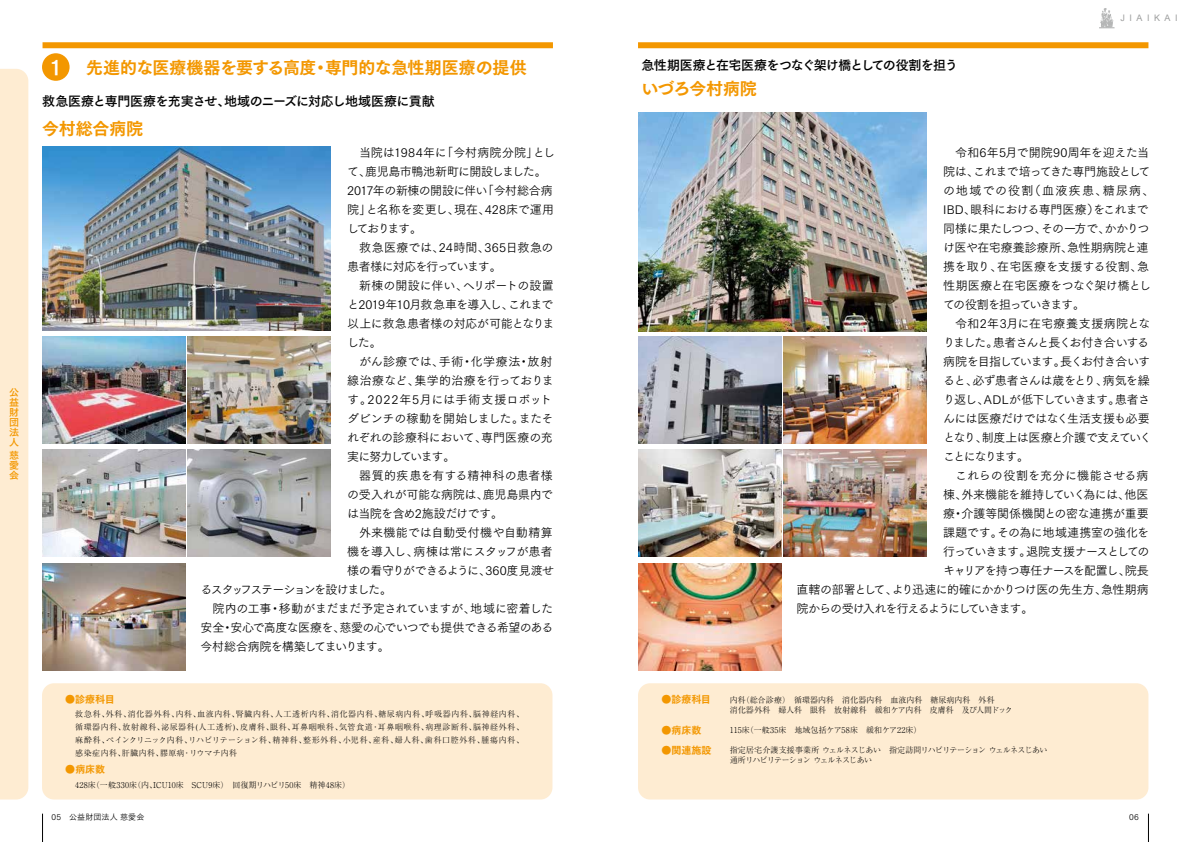
<style>
.page{position:relative;width:1191px;height:842px;background:#fff}
.page>*{position:absolute;margin:0;border:0;box-sizing:border-box;transform-origin:0 0}
.t1{font:20px "Tsuku Go Pro B";color:#fff}
.t2{font:17px "Tsuku Go Pro E";letter-spacing:-.015em;color:#f39700}
.t3{font:17px "Tsuku Go Pro E";letter-spacing:-.035em;color:#f39700}
.t4{font:13px "Tsuku Go Pro B";letter-spacing:-.05em;color:#000}
.t5{font:12px/19px "Tsuku Go Pro R";letter-spacing:-.04em;color:#000}
.t6{font:12px/19px "Tsuku Go Pro R";letter-spacing:-.06em;color:#000}
.t7{font:12px/19px "Tsuku Go Pro R";letter-spacing:-.01em;color:#000}
.t8{font:12px "Tsuku Go Pro R";letter-spacing:-.105em;color:#000}
.t9{font:12px "Tsuku Go Pro R";letter-spacing:-.07em;color:#000}
.t10{font:12px "Tsuku Go Pro R";letter-spacing:-.005em;color:#000}
.t11{font:12px "Tsuku Go Pro R";letter-spacing:-.12em;color:#000}
.t12{font:12px "Tsuku Go Pro R";letter-spacing:-.065em;color:#000}
.t13{font:12px "Tsuku Go Pro R";letter-spacing:.005em;color:#000}
.t14{font:12px "Tsuku Go Pro R";letter-spacing:.015em;color:#000}
.t15{font:10px "Tsuku Go Pro E";letter-spacing:-.005em;color:#f39700}
.t16{font:10px/10px "Tsuku Go Pro B";color:#f39700;text-align:justify}
.t17{font:9px "Arial";letter-spacing:.5em;color:#9fa0a0}
.t18{font:300 8px/13px "Ryumin Pro";letter-spacing:.005em;color:#000;text-align:justify}
.t19{font:300 8px/10px "Ryumin Pro";letter-spacing:-.075em;color:#000}
.t20{font:8px "Tsuku Go Pro R";letter-spacing:.02em;color:#000}
</style>
<div class="page">
<div style="left:0;top:69px;width:28px;height:730px;background:#feecd2"></div>
<div style="left:638px;top:42px;width:510px;height:6px;background:#f39700"></div>
<div style="left:43px;top:42px;width:510px;height:6px;background:#f39700"></div>
<div style="left:42px;top:683px;width:510px;height:116px;background:#feecd2;border-radius:12px"></div>
<div style="left:42px;top:53px;width:28px;height:28px;background:#f39700;border-radius:50%"></div>
<img style="left:42px;top:147px;width:289px;height:184px">
<img style="left:188px;top:450px;width:143px;height:107px">
<img style="left:188px;top:337px;width:143px;height:107px">
<img style="left:42px;top:450px;width:143px;height:107px">
<img style="left:42px;top:337px;width:143px;height:107px">
<img style="left:783px;top:450px;width:144px;height:107px">
<img style="left:783px;top:337px;width:144px;height:107px">
<img style="left:638px;top:450px;width:143px;height:107px">
<img style="left:638px;top:337px;width:143px;height:107px">
<img style="left:42px;top:563px;width:143px;height:107px">
<div style="left:638px;top:683px;width:510px;height:116px;background:#feecd2;border-radius:12px"></div>
<img style="left:638px;top:563px;width:143px;height:107px">
<img style="left:638px;top:113px;width:289px;height:218px">
<svg style="left:1099px;top:8px;width:15px;height:20px"></svg>
<svg style="left:42px;top:814px;width:1px;height:28px"></svg>
<svg style="left:1148px;top:814px;width:1px;height:28px"></svg>
<p class="t16" style="left:9px;top:386px;width:11px">公益財団法人</p>
<p class="t16" style="left:9px;top:449px;width:11px">慈愛会</p>
<h1 class="t1" style="left:50px;top:50px;width:14px">1</h1>
<h2 class="t2" style="left:86px;top:52px;width:442px">先進的な医療機器を要する高度・専門的な急性期医療の提供</h2>
<p class="t4" style="left:42px;top:90px;width:394px">救急医療と専門医療を充実させ、地域のニーズに対応し地域医療に貢献</p>
<h2 class="t2" style="left:42px;top:113px;width:103px">今村総合病院</h2>
<p class="t15" style="left:65px;top:690px;width:51px">●診療科目</p>
<p class="t5" style="left:347px;top:142px;width:209px;text-indent:12px">当院は1984年に「今村病院分院」として、鹿児島市鴨池新町に開設しました。<br>2017年の新棟の開設に伴い「今村総合病院」と名称を変更し、現在、428床で運用しております。</p>
<p class="t5" style="left:347px;top:237px;width:208px;text-indent:12px">救急医療では、24時間、365日救急の患者様に対応を行っています。</p>
<p class="t5" style="left:347px;top:275px;width:209px;text-indent:12px">新棟の開設に伴い、ヘリポートの設置と2019年10月救急車を導入し、これまで以上に救急患者様の対応が可能となりました。</p>
<p class="t7" style="left:347px;top:351px;width:208px;text-indent:12px">がん診療では、手術・化学療法・放射線治療など、集学的治療を行っております。2022年5月には手術支援ロボットダビンチの稼動を開始しました。またそれぞれの診療科において、専門医療の充実に努力しています。</p>
<p class="t5" style="left:347px;top:465px;width:207px;text-align:justify;text-indent:12px">器質的疾患を有する精神科の患者様の受入れが可能な病院は、鹿児島県内では当院を含め2施設だけです。</p>
<p class="t14" style="left:359px;top:523px;width:195px">外来機能では自動受付機や自動精算</p>
<p class="t7" style="left:347px;top:541px;width:207px">機を導入し、病棟は常にスタッフが患者</p>
<p class="t5" style="left:347px;top:560px;width:208px">様の看守りができるように、360度見渡せ</p>
<p class="t11" style="left:200px;top:580px;width:193px">るスタッフステーションを設けました。</p>
<p class="t5" style="left:212px;top:598px;width:342px">院内の工事・移動がまだまだ予定されていますが、地域に密着した</p>
<p class="t5" style="left:200px;top:617px;width:355px">安全・安心で高度な医療を、慈愛の心でいつでも提供できる希望のある</p>
<p class="t12" style="left:200px;top:637px;width:191px">今村総合病院を構築してまいります。</p>
<p class="t18" style="left:75px;top:707px;width:450px">救急科、外科、消化器外科、内科、血液内科、腎臓内科、人工透析内科、消化器内科、糖尿病内科、呼吸器内科、脳神経内科、循環器内科、放射線科、泌尿器科(人工透析)、皮膚科、眼科、耳鼻咽喉科、気管食道・耳鼻咽喉科、病理診断科、脳神経外科、麻酔科、ペインクリニック内科、リハビリテーション科、精神科、整形外科、小児科、産科、婦人科、歯科口腔外科、腫瘍内科、感染症内科、肝臓内科、膠原病・リウマチ内科</p>
<p class="t18" style="left:75px;top:777px;width:276px">428床（一般330床（内、ICU10床　SCU9床）　回復期リハビリ50床　精神48床）</p>
<p class="t15" style="left:65px;top:760px;width:42px">●病床数</p>
<p class="t4" style="left:641px;top:54px;width:318px">急性期医療と在宅医療をつなぐ架け橋としての役割を担う</p>
<h2 class="t3" style="left:641px;top:73px;width:117px">いづろ今村病院</h2>
<p class="t17" style="left:1120px;top:12px;width:59px">JIAIKAI</p>
<p class="t5" style="left:943px;top:142px;width:213px;text-indent:12px">令和6年5月で開院90周年を迎えた当院は、これまで培ってきた専門施設としての地域での役割（血液疾患、糖尿病、<br>IBD、眼科における専門医療）をこれまで同様に果たしつつ、その一方で、かかりつけ医や在宅療養診療所、急性期病院と連携を取り、在宅医療を支援する役割、急性期医療と在宅医療をつなぐ架け橋としての役割を担っていきます。</p>
<p class="t6" style="left:943px;top:313px;width:210px;text-indent:12px">令和2年3月に在宅療養支援病院となりました。患者さんと長くお付き合いする病院を目指しています。長くお付き合いすると、必ず患者さんは歳をとり、病気を繰り返し、ADLが低下していきます。患者さんには医療だけではなく生活支援も必要となり、制度上は医療と介護で支えていくことになります。</p>
<p class="t13" style="left:955px;top:466px;width:195px">これらの役割を充分に機能させる病</p>
<p class="t6" style="left:943px;top:484px;width:207px">棟、外来機能を維持していく為には、他医</p>
<p class="t10" style="left:943px;top:504px;width:207px">療・介護等関係機関との密な連携が重要</p>
<p class="t5" style="left:943px;top:522px;width:208px">課題です。その為に地域連携室の強化を</p>
<p class="t8" style="left:943px;top:542px;width:208px">行っていきます。退院支援ナースとしての</p>
<p class="t9" style="left:943px;top:561px;width:207px">キャリアを持つ専任ナースを配置し、院長</p>
<p class="t5" style="left:796px;top:579px;width:354px">直轄の部署として、より迅速に的確にかかりつけ医の先生方、急性期病</p>
<p class="t8" style="left:796px;top:599px;width:238px">院からの受け入れを行えるようにしていきます。</p>
<p class="t15" style="left:661px;top:690px;width:51px">●診療科目</p>
<p class="t15" style="left:661px;top:721px;width:42px">●病床数</p>
<p class="t15" style="left:661px;top:742px;width:52px">●関連施設</p>
<p class="t18" style="left:729px;top:694px;width:285px;line-height:10px">内科（総合診療）　循環器内科　消化器内科　血液内科　糖尿病内科　外科<br>消化器外科　婦人科　眼科　放射線科　緩和ケア内科　皮膚科　及び人間ドック</p>
<p class="t18" style="left:729px;top:722px;width:193px">115床（一般35床　地域包括ケア58床　緩和ケア22床）</p>
<p class="t19" style="left:729px;top:745px;width:319px">指定居宅介護支援事業所 ウェルネスじあい　指定訪問リハビリテーション ウェルネスじあい通所リハビリテーション ウェルネスじあい</p>
<p class="t20" style="left:52px;top:810px;width:94px">05　公益財団法人 慈愛会</p>
<p class="t20" style="left:1129px;top:810px;width:11px">06</p>
</div>
